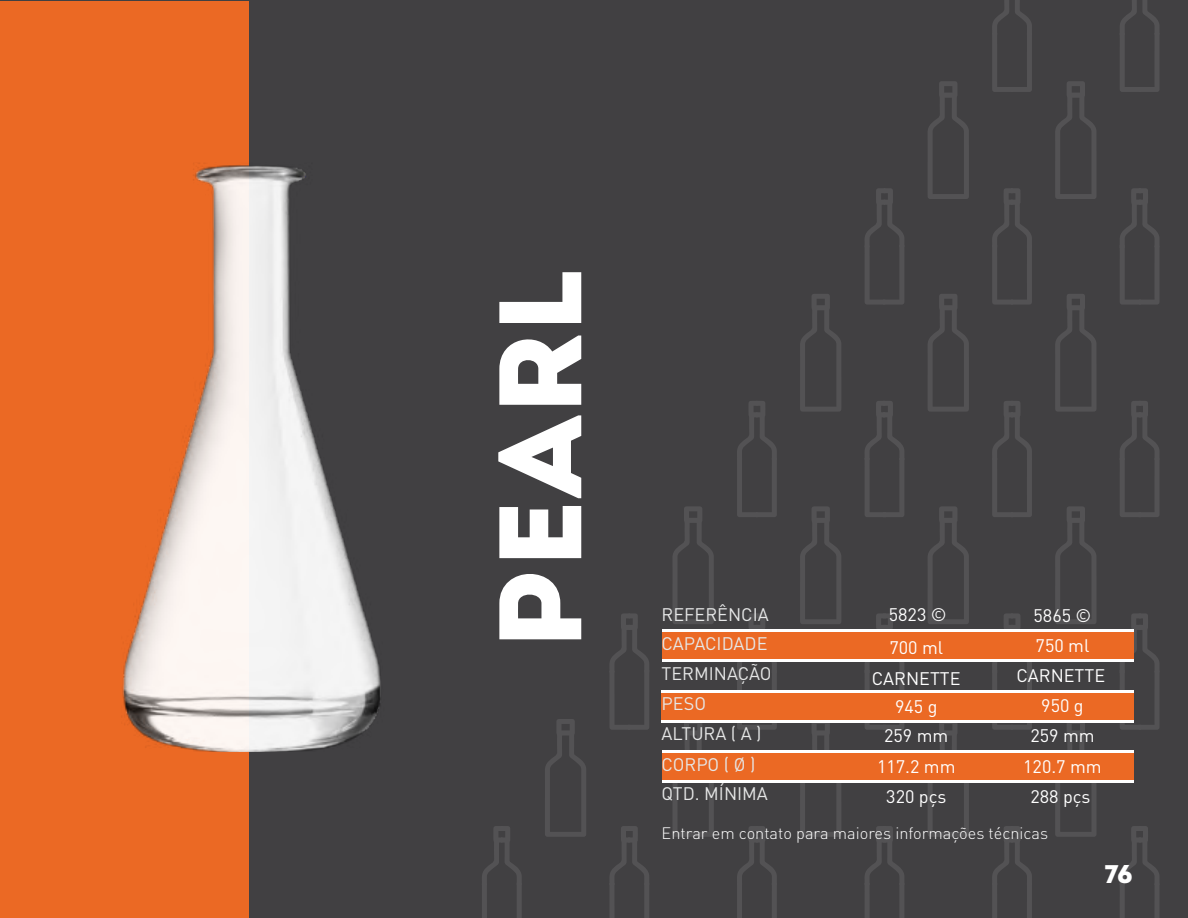
<style>
.page{position:relative;width:1188px;height:918px;background:#414042}
.page>*{position:absolute;margin:0;border:0;box-sizing:border-box;transform-origin:0 0}
.t1{font:117px "Intro";color:#fff}
.t2{font:25.5px "Intro";color:#fff}
.t3{font:18px/29.7px "DIN Pro";color:#fff;text-align:center}
.t4{font:18px/30.2px "DIN Pro";color:#e6e7e7}
.t5{font:300 16.35px "DIN Pro";color:#fff}
</style>
<div class="page">
<svg style="left:482px;top:826px;width:40px;height:92px"></svg>
<svg style="left:545px;top:719px;width:41px;height:118px"></svg>
<svg style="left:609px;top:826px;width:40px;height:92px"></svg>
<svg style="left:672px;top:722px;width:42px;height:115px"></svg>
<svg style="left:737px;top:826px;width:40px;height:92px"></svg>
<svg style="left:800px;top:722px;width:41px;height:115px"></svg>
<svg style="left:865px;top:826px;width:39px;height:92px"></svg>
<svg style="left:928px;top:722px;width:41px;height:115px"></svg>
<svg style="left:992px;top:826px;width:40px;height:92px"></svg>
<svg style="left:1055px;top:722px;width:42px;height:115px"></svg>
<svg style="left:1120px;top:826px;width:40px;height:92px"></svg>
<svg style="left:609px;top:613px;width:40px;height:117px"></svg>
<svg style="left:673px;top:506px;width:41px;height:118px"></svg>
<svg style="left:737px;top:613px;width:40px;height:117px"></svg>
<svg style="left:800px;top:506px;width:41px;height:118px"></svg>
<svg style="left:865px;top:613px;width:39px;height:117px"></svg>
<svg style="left:928px;top:506px;width:41px;height:118px"></svg>
<svg style="left:992px;top:613px;width:40px;height:117px"></svg>
<svg style="left:1055px;top:506px;width:41px;height:118px"></svg>
<svg style="left:1120px;top:613px;width:40px;height:117px"></svg>
<svg style="left:737px;top:401px;width:40px;height:116px"></svg>
<svg style="left:800px;top:294px;width:41px;height:118px"></svg>
<svg style="left:865px;top:401px;width:39px;height:116px"></svg>
<svg style="left:928px;top:294px;width:41px;height:118px"></svg>
<svg style="left:992px;top:401px;width:40px;height:116px"></svg>
<svg style="left:1055px;top:294px;width:41px;height:118px"></svg>
<svg style="left:1120px;top:401px;width:40px;height:116px"></svg>
<svg style="left:865px;top:188px;width:39px;height:117px"></svg>
<svg style="left:928px;top:81px;width:41px;height:118px"></svg>
<svg style="left:992px;top:188px;width:40px;height:117px"></svg>
<svg style="left:1055px;top:81px;width:41px;height:118px"></svg>
<svg style="left:1120px;top:188px;width:40px;height:117px"></svg>
<svg style="left:992px;top:0;width:40px;height:92px"></svg>
<svg style="left:1120px;top:0;width:40px;height:92px"></svg>
<div style="left:662px;top:750px;width:472px;height:32px;background:#fff"></div>
<div style="left:662px;top:753px;width:472px;height:27px;background:#eb6924"></div>
<svg style="left:662px;top:630px;width:472px;height:32px;background:#fbe6da"></svg>
<div style="left:662px;top:633px;width:472px;height:26px;background:#eb6924"></div>
<div style="left:662px;top:690px;width:472px;height:32px;background:linear-gradient(to right,#fff,#fff)"></div>
<div style="left:662px;top:693px;width:472px;height:26px;background:#eb6924"></div>
<div style="left:0;top:2px;width:249px;height:916px;background:#eb6924"></div>
<img style="left:122px;top:163px;width:259px;height:589px">
<h1 class="t1" style="left:470px;top:650px;width:383px;rotate:-90deg">pearl</h1>
<p class="t4" style="left:662px;top:598px;width:109px">REFERÊNCIA</p>
<p class="t3" style="left:889px;top:598px;width:59px">5823 ©</p>
<p class="t4" style="left:662px;top:627px;width:112px">CAPACIDADE<br>TERMINAÇÃO<br>PESO<br>ALTURA ( A )<br>CORPO ( Ø )</p>
<p class="t4" style="left:662px;top:777px;width:108px">QTD. MÍNIMA</p>
<p class="t3" style="left:872px;top:631px;width:90px;line-height:30.2px">700 ml<br>CARNETTE</p>
<p class="t3" style="left:884px;top:691px;width:66px;line-height:29.1px">945 g<br>259 mm</p>
<p class="t3" style="left:877px;top:750px;width:80px">117.2 mm</p>
<p class="t3" style="left:886px;top:780px;width:61px">320 pçs</p>
<p class="t3" style="left:1034px;top:599px;width:59px">5865 ©</p>
<p class="t3" style="left:1036px;top:629px;width:55px">750 ml</p>
<p class="t3" style="left:1017px;top:659px;width:90px">CARNETTE</p>
<p class="t3" style="left:1030px;top:689px;width:66px">950 g<br>259 mm</p>
<p class="t3" style="left:1023px;top:750px;width:80px">120.7 mm</p>
<p class="t3" style="left:1030px;top:780px;width:61px">288 pçs</p>
<p class="t5" style="left:662px;top:821px;width:388px">Entrar em contato para maiores informações técnicas</p>
<h2 class="t2" style="left:1105px;top:859px;width:30px">76</h2>
</div>
